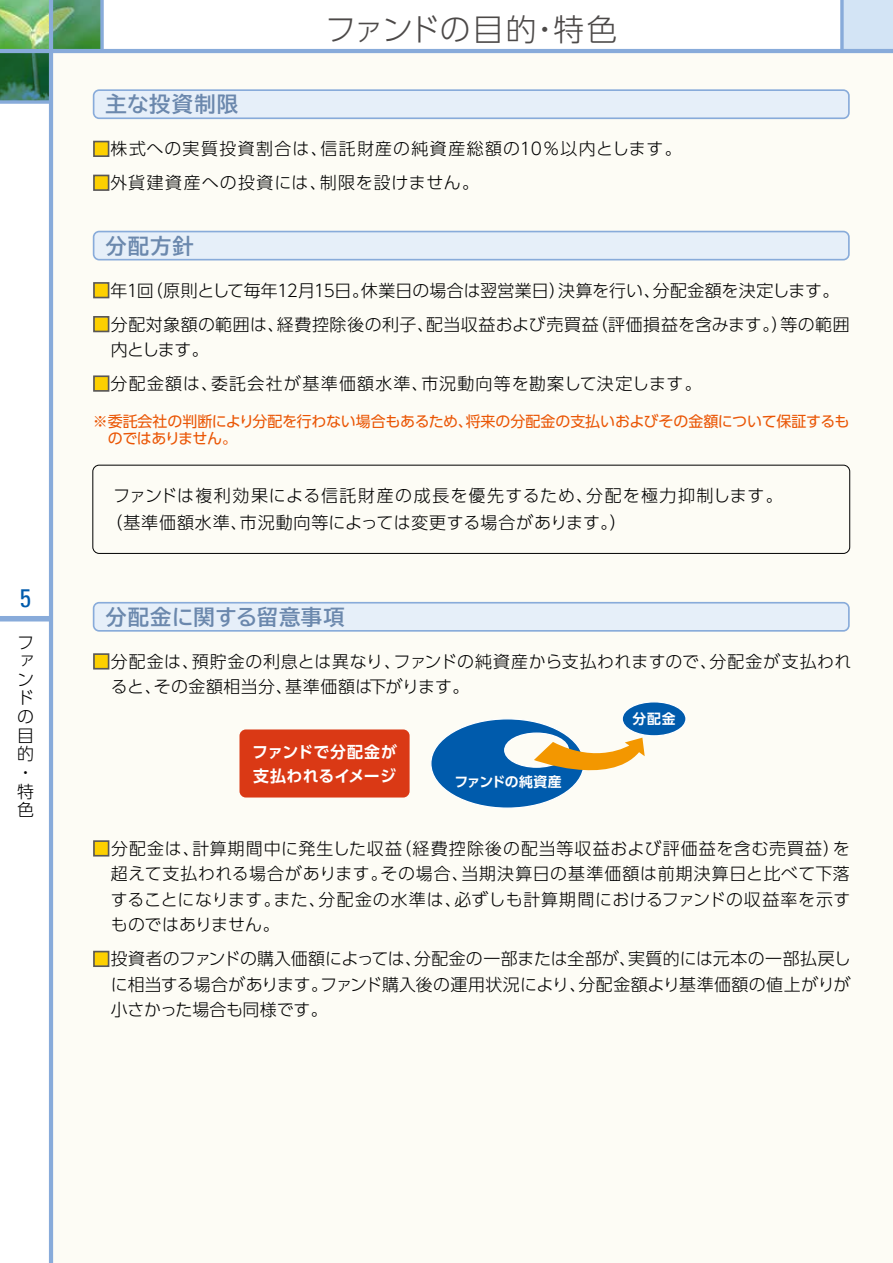
<style>
.page{position:relative;width:893px;height:1263px;background:#fff}
.page>*{position:absolute;margin:0;border:0;box-sizing:border-box;transform-origin:0 0}
.t1{font:300 30.75px "UD Shin Go Pro";letter-spacing:.005em;color:#4c4948}
.t2{font:condensed 25.5px "Univers";color:#005bac}
.t3{font:700 21.3px "TBUD Go Std";letter-spacing:.04em;color:#6b88ad}
.t4{font:300 16.95px/18.6px "UD Shin Go Pro";letter-spacing:.025em;color:#000}
.t5{font:300 16.95px/27px "UD Shin Go Pro";letter-spacing:.05em;color:#000}
.t6{font:300 16.95px "UD Shin Go Pro";color:#000}
.t7{font:300 16.95px "UD Shin Go Pro";letter-spacing:.07em;color:#000}
.t8{font:300 16.95px "UD Shin Go Pro";letter-spacing:.075em;color:#000}
.t9{font:300 16.95px "UD Shin Go Pro";letter-spacing:.055em;color:#000}
.t10{font:700 15.9px/23.4px "UD Shin Go Pro De";letter-spacing:.02em;color:#fff}
.t11{font:15px/17px "UD Shin Go Pro";letter-spacing:-.015em;color:#ea5504}
.t12{font:700 13.8px "UD Shin Go Pro De";letter-spacing:-.025em;color:#fff}
.t13{font:700 13.8px "UD Shin Go Pro De";letter-spacing:.03em;color:#fff}
.s1{color:#fdd000}
</style>
<div class="page">
<img style="left:0;top:0;width:49px;height:49px">
<svg style="left:0;top:53px;width:49px;height:47px;background:#236540"></svg>
<svg style="left:53px;top:0;width:47px;height:49px;background:#53955d"></svg>
<div style="left:842px;top:0;width:51px;height:51px;background:#d3e4f5"></div>
<svg style="left:840px;top:0;width:4px;height:49px"></svg>
<div style="left:51px;top:51px;width:842px;height:1212px;background:#fdfcf5"></div>
<div style="left:0;top:616px;width:51px;height:5px;background:#88abda"></div>
<hr style="left:49px;top:0;width:4px;height:1263px;background:#88abda">
<hr style="left:0;top:49px;width:893px;height:4px;background:#88abda">
<svg style="left:0;top:100px;width:49px;height:4px"></svg>
<svg style="left:100px;top:0;width:4px;height:49px"></svg>
<svg style="left:93px;top:231px;width:757px;height:29px;background:#dde8f6"></svg>
<div style="left:93px;top:653px;width:16px;height:16px;border:2px solid #595757"></div>
<div style="left:93px;top:840px;width:16px;height:16px;border:2px solid #595757"></div>
<div style="left:93px;top:951px;width:16px;height:16px;border:2px solid #595757"></div>
<div style="left:622px;top:702px;width:64px;height:34px;background:#005bac;border-radius:50%"></div>
<div style="left:622px;top:701px;width:65px;height:35px;border:1px solid #fff;border-radius:50%"></div>
<div style="left:239px;top:729px;width:171px;height:68px;background:#da3915;border-radius:6px"></div>
<svg style="left:431px;top:717px;width:214px;height:91px"></svg>
<svg style="left:93px;top:602px;width:757px;height:30px;background:#dbe7f5"></svg>
<div style="left:92px;top:465px;width:758px;height:89px;border:1px solid #000;border-radius:6px"></div>
<svg style="left:93px;top:89px;width:757px;height:30px;background:#dbe7f5"></svg>
<div style="left:93px;top:141px;width:16px;height:16px;border:2px solid #595757"></div>
<div style="left:93px;top:175px;width:16px;height:16px;border:2px solid #595757"></div>
<div style="left:93px;top:282px;width:16px;height:16px;border:2px solid #595757"></div>
<div style="left:93px;top:316px;width:16px;height:16px;border:2px solid #595757"></div>
<div style="left:93px;top:375px;width:16px;height:17px;border:2px solid #595757"></div>
<h2 class="t2" style="left:20px;top:582px;width:13px">5</h2>
<p class="t4" style="left:17px;top:632px;width:18px">ファンドの目的・特色</p>
<h1 class="t1" style="left:325px;top:4px;width:294px">ファンドの目的・特色</h1>
<p class="t3" style="left:106px;top:87px;width:134px">主な投資制限</p>
<p class="t8" style="left:93px;top:135px;width:590px"><span class="s1">■</span>株式への実質投資割合は、信託財産の純資産総額の10％以内とします。</p>
<p class="t9" style="left:93px;top:169px;width:388px"><span class="s1">■</span>外貨建資産への投資には、制限を設けません。</p>
<p class="t3" style="left:106px;top:228px;width:90px">分配方針</p>
<p class="t6" style="left:93px;top:276px;width:748px"><span class="s1">■</span>年1回（原則として毎年12月15日。休業日の場合は翌営業日）決算を行い、分配金額を決定します。</p>
<p class="t4" style="left:111px;top:311px;width:740px;line-height:25.5px;text-indent:-18px"><span class="s1">■</span>分配対象額の範囲は、経費控除後の利子、配当収益および売買益（評価損益を含みます。）等の範囲内とします。</p>
<p class="t7" style="left:93px;top:370px;width:610px"><span class="s1">■</span>分配金額は、委託会社が基準価額水準、市況動向等を勘案して決定します。</p>
<p class="t11" style="left:108px;top:413px;width:743px;text-indent:-15px">※委託会社の判断により分配を行わない場合もあるため、将来の分配金の支払いおよびその金額について保証するものではありません。</p>
<p class="t5" style="left:106px;top:482px;width:679px;text-indent:8px">ファンドは複利効果による信託財産の成長を優先するため、分配を極力抑制します。（基準価額水準、市況動向等によっては変更する場合があります。）</p>
<p class="t3" style="left:106px;top:599px;width:241px">分配金に関する留意事項</p>
<p class="t4" style="left:111px;top:648px;width:742px;line-height:25.5px;text-indent:-18px"><span class="s1">■</span>分配金は、預貯金の利息とは異なり、ファンドの純資産から支払われますので、分配金が支払われると、その金額相当分、基準価額は下がります。</p>
<p class="t10" style="left:252px;top:740px;width:146px">ファンドで分配金が支払われるイメージ</p>
<p class="t12" style="left:454px;top:770px;width:109px">ファンドの純資産</p>
<p class="t13" style="left:632px;top:707px;width:45px">分配金</p>
<p class="t4" style="left:111px;top:835px;width:741px;line-height:25.5px;text-align:justify;text-indent:-18px"><span class="s1">■</span>分配金は、計算期間中に発生した収益（経費控除後の配当等収益および評価益を含む売買益）を超えて支払われる場合があります。その場合、当期決算日の基準価額は前期決算日と比べて下落することになります。また、分配金の水準は、必ずしも計算期間におけるファンドの収益率を示すものではありません。</p>
<p class="t4" style="left:111px;top:945px;width:741px;line-height:25.5px;text-align:justify;text-indent:-18px"><span class="s1">■</span>投資者のファンドの購入価額によっては、分配金の一部または全部が、実質的には元本の一部払戻しに相当する場合があります。ファンド購入後の運用状況により、分配金額より基準価額の値上がりが小さかった場合も同様です。</p>
</div>
